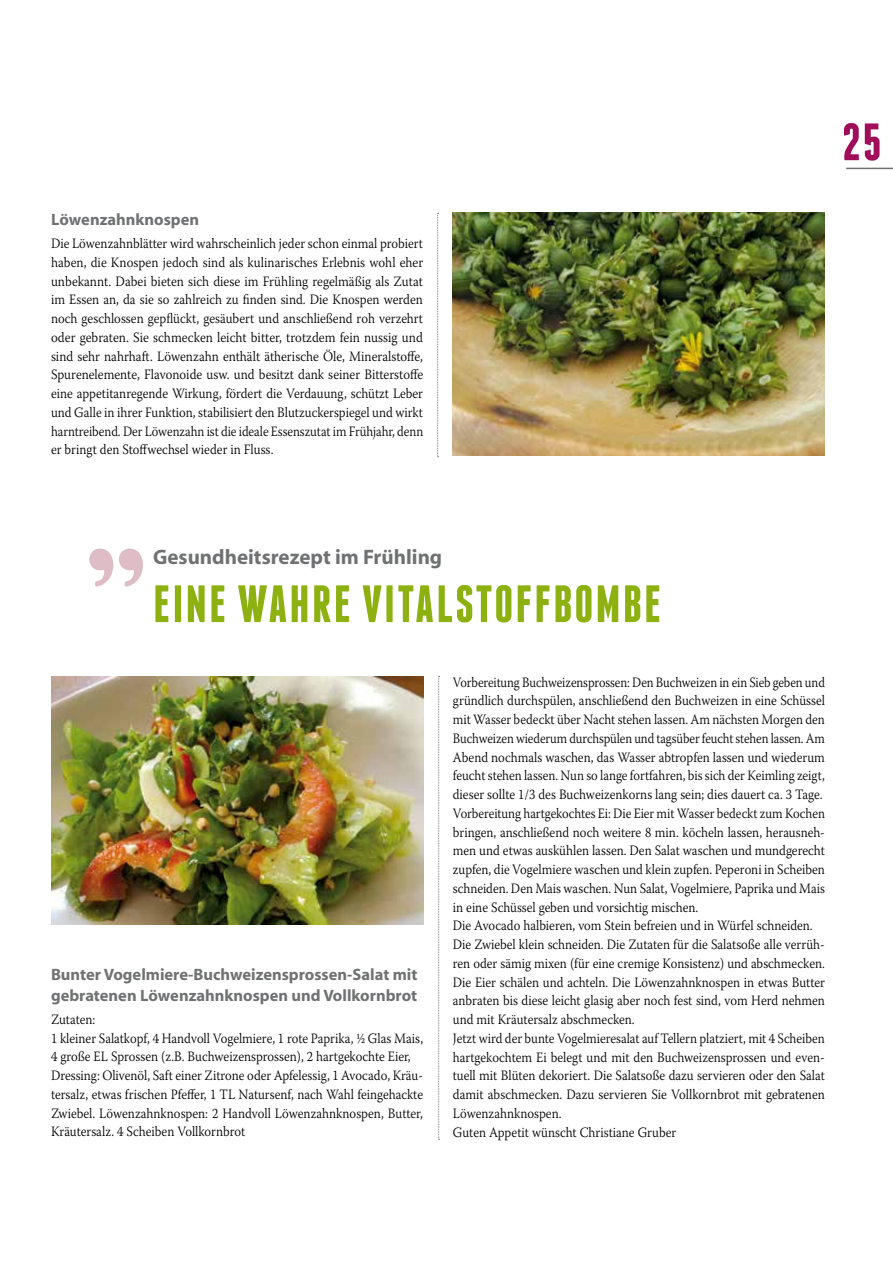
<style>
.page{position:relative;width:893px;height:1263px;background:#fff}
.page>*{position:absolute;margin:0;border:0;box-sizing:border-box;transform-origin:0 0}
.t1{font:700 52.5px "Franchise";letter-spacing:.04em;color:#8cb110}
.t2{font:700 52.5px "Franchise";color:#a10d59}
.t3{font:700 21px "Myriad";color:#707172}
.t4{font:700 16.5px/21px "Myriad";color:#707172}
.t5{font:300 14.25px/18.8px "Warnock Pro";color:#000;scale:.88 1}
.t6{font:300 14.25px/18.8px "Warnock Pro";color:#000;text-align:justify;scale:.9 1}
</style>
<div class="page">
<hr style="left:846px;top:168px;width:47px;height:1px;background:#707172">
<img style="left:453px;top:213px;width:372px;height:242px">
<svg style="left:437px;top:213px;width:2px;height:244px"></svg>
<svg style="left:438px;top:676px;width:2px;height:464px"></svg>
<img style="left:51px;top:676px;width:372px;height:248px">
<svg style="left:89px;top:549px;width:54px;height:37px"></svg>
<p class="t4" style="left:51px;top:210px;width:150px">Löwenzahnknospen</p>
<p class="t6" style="left:51px;top:234px;width:415px">Die Löwenzahnblätter wird wahrscheinlich jeder schon einmal probiert haben, die Knospen jedoch sind als kulinarisches Erlebnis wohl eher unbekannt. Dabei bieten sich diese im Frühling regelmäßig als Zutat im Essen an, da sie so zahlreich zu finden sind. Die Knospen werden noch geschlossen gepflückt, gesäubert und anschließend roh verzehrt oder gebraten. Sie schmecken leicht bitter, trotzdem fein nussig und sind sehr nahrhaft. Löwenzahn enthält ätherische Öle, Mineralstoffe, Spurenelemente, Flavonoide usw. und besitzt dank seiner Bitterstoffe eine appetitanregende Wirkung, fördert die Verdauung, schützt Leber und Galle in ihrer Funktion, stabilisiert den Blutzuckerspiegel und wirkt harntreibend. Der Löwenzahn ist die ideale Essenszutat im Frühjahr, denn er bringt den Stoffwechsel wieder in Fluss.</p>
<h1 class="t2" style="left:842px;top:117px;width:41px">25</h1>
<h2 class="t3" style="left:153px;top:546px;width:291px">Gesundheitsrezept im Frühling</h2>
<h1 class="t1" style="left:153px;top:579px;width:510px">EINE WAHRE VITALSTOFFBOMBE</h1>
<p class="t4" style="left:51px;top:964px;width:368px">Bunter Vogelmiere-Buchweizensprossen-Salat mit gebratenen Löwenzahnknospen und Vollkornbrot</p>
<p class="t6" style="left:51px;top:1009px;width:415px;text-align:left">Zutaten:<br>1 kleiner Salatkopf, 4 Handvoll Vogelmiere, 1 rote Paprika, ½ Glas Mais, 4 große EL Sprossen (z.B. Buchweizensprossen), 2 hartgekochte Eier, Dressing: Olivenöl, Saft einer Zitrone oder Apfelessig, 1 Avocado, Kräu&shy;tersalz, etwas frischen Pfeffer, 1 TL Natursenf, nach Wahl feingehackte Zwiebel. Löwenzahnknospen: 2 Handvoll Löwenzahnknospen, Butter, Kräutersalz. 4 Scheiben Vollkornbrot</p>
<p class="t5" style="left:453px;top:672px;width:424px">Vorbereitung Buchweizensprossen: Den Buchweizen in ein Sieb geben und gründlich durchspülen, anschließend den Buchweizen in eine Schüssel mit Wasser bedeckt über Nacht stehen lassen. Am nächsten Morgen den Buchweizen wiederum durchspülen und tagsüber feucht stehen lassen. Am Abend nochmals waschen, das Wasser abtropfen lassen und wiederum feucht stehen lassen. Nun so lange fortfahren, bis sich der Keimling zeigt, dieser sollte 1/3 des Buchweizenkorns lang sein; dies dauert ca. 3 Tage.<br>Vorbereitung hartgekochtes Ei: Die Eier mit Wasser bedeckt zum Kochen bringen, anschließend noch weitere 8 min. köcheln lassen, herausneh&shy;men und etwas auskühlen lassen. Den Salat waschen und mundgerecht zupfen, die Vogelmiere waschen und klein zupfen. Peperoni in Scheiben schneiden. Den Mais waschen. Nun Salat, Vogelmiere, Paprika und Mais in eine Schüssel geben und vorsichtig mischen.<br>Die Avocado halbieren, vom Stein befreien und in Würfel schneiden.<br>Die Zwiebel klein schneiden. Die Zutaten für die Salatsoße alle verrüh&shy;ren oder sämig mixen (für eine cremige Konsistenz) und abschmecken.<br>Die Eier schälen und achteln. Die Löwenzahnknospen in etwas Butter anbraten bis diese leicht glasig aber noch fest sind, vom Herd nehmen und mit Kräutersalz abschmecken.<br>Jetzt wird der bunte Vogelmieresalat auf Tellern platziert, mit 4 Scheiben hartgekochtem Ei belegt und mit den Buchweizensprossen und even&shy;tuell mit Blüten dekoriert. Die Salatsoße dazu servieren oder den Salat damit abschmecken. Dazu servieren Sie Vollkornbrot mit gebratenen Löwenzahnknospen.<br>Guten Appetit wünscht Christiane Gruber</p>
</div>
